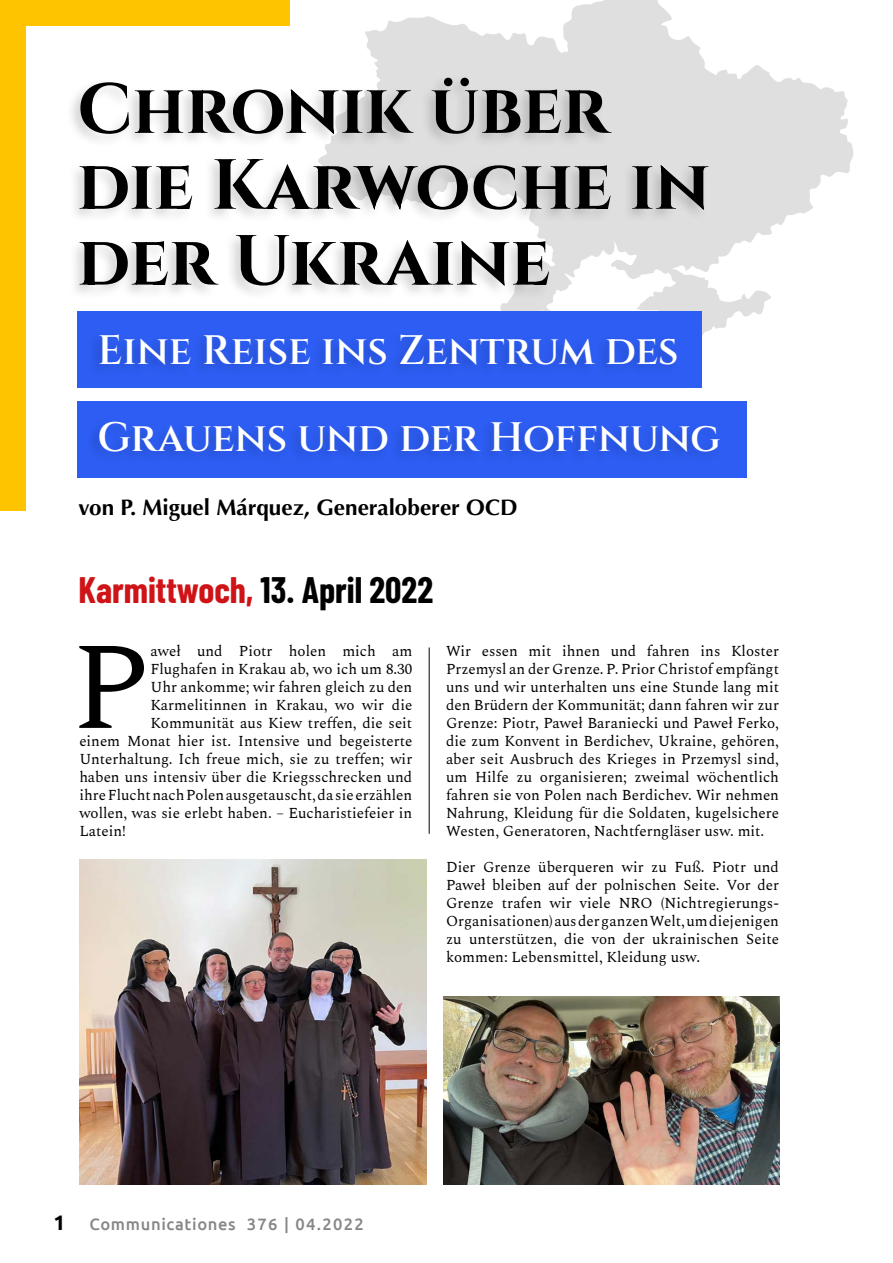
<style>
.page{position:relative;width:893px;height:1263px;background:#fff}
.page>*{position:absolute;margin:0;border:0;box-sizing:border-box;transform-origin:0 0}
.t1{font:124.05px "Spectral";color:#000}
.t2{font:700 70.8px/75.9px "Cinzel";color:#000}
.t3{font:600 41.1px/87px "Cinzel";color:#fff}
.t4{font:700 36px "Barlow Condensed";color:#cf1417}
.t5{font:700 22.5px "Optima";color:#000}
.t6{font:500 16.5px "Ubuntu";letter-spacing:.04em;color:#878787}
.t7{font:15px/18px "Spectral";color:#000;text-align:justify}
.s1{color:#000}
.s2{font-weight:700;font-size:21px;color:#000}
</style>
<div class="page">
<svg style="left:365px;top:0;width:489px;height:331px;fill:#e6e7e7"></svg>
<div style="left:77px;top:311px;width:625px;height:77px;background:#2d5df3"></div>
<div style="left:77px;top:401px;width:669px;height:77px;background:#2d5df3"></div>
<hr style="left:429px;top:647px;width:1px;height:187px;background:#000">
<div style="left:65px;top:74px;width:646px;height:226px;background:#000;opacity:.17"></div>
<div style="left:85px;top:331px;width:637px;height:135px;background:#000;opacity:.17"></div>
<img style="left:79px;top:859px;width:348px;height:326px">
<img style="left:444px;top:996px;width:335px;height:189px">
<div style="left:0;top:0;width:26px;height:510px;background:#ffc400"></div>
<div style="left:0;top:0;width:289px;height:26px;background:#ffc400"></div>
<h2 class="t2" style="left:77px;top:74px;width:634px">Chronik über die Karwoche in der Ukraine</h2>
<h3 class="t3" style="left:97px;top:308px;width:625px">Eine Reise ins Zentrum des<br>Grauens und der Hoffnung</h3>
<h3 class="t5" style="left:78px;top:494px;width:441px">von P. Miguel Márquez, Generaloberer OCD</h3>
<h3 class="t4" style="left:78px;top:565px;width:356px">Karmittwoch, <span class="s1">13. April 2022</span></h3>
<h1 class="t1" style="left:71px;top:597px;width:81px">P</h1>
<p class="t7" style="left:150px;top:641px;width:263px">aweł und Piotr holen mich am</p>
<p class="t7" style="left:150px;top:659px;width:263px">Flughafen in Krakau ab, wo ich um 8.30</p>
<p class="t7" style="left:150px;top:677px;width:263px">Uhr ankomme; wir fahren gleich zu den</p>
<p class="t7" style="left:150px;top:695px;width:263px">Karmelitinnen in Krakau, wo wir die</p>
<p class="t7" style="left:150px;top:713px;width:263px">Kommunität aus Kiew treffen, die seit</p>
<p class="t7" style="left:79px;top:731px;width:334px">einem Monat hier ist. Intensive und begeisterte</p>
<p class="t7" style="left:79px;top:749px;width:334px">Unterhaltung. Ich freue mich, sie zu treffen; wir</p>
<p class="t7" style="left:79px;top:767px;width:334px">haben uns intensiv über die Kriegsschrecken und</p>
<p class="t7" style="left:79px;top:785px;width:334px">ihre Flucht nach Polen ausgetauscht, da sie erzählen</p>
<p class="t7" style="left:79px;top:803px;width:334px">wollen, was sie erlebt haben. – Eucharistiefeier in</p>
<p class="t7" style="left:79px;top:821px;width:48px">Latein!</p>
<p class="t7" style="left:446px;top:641px;width:334px">Wir essen mit ihnen und fahren ins Kloster Przemysl an der Grenze. P. Prior Christof empfängt uns und wir unterhalten uns eine Stunde lang mit den Brüdern der Kommunität; dann fahren wir zur Grenze: Piotr, Paweł Baraniecki und Paweł Ferko, die zum Konvent in Berdichev, Ukraine, gehören, aber seit Ausbruch des Krieges in Przemysl sind, um Hilfe zu organisieren; zweimal wöchentlich fahren sie von Polen nach Berdichev. Wir nehmen Nahrung, Kleidung für die Soldaten, kugelsichere Westen, Generatoren, Nachtferngläser usw. mit.</p>
<p class="t7" style="left:446px;top:857px;width:334px">Dier Grenze überqueren wir zu Fuß. Piotr und Paweł bleiben auf der polnischen Seite. Vor der Grenze trafen wir viele NRO (Nichtregierungs-Organisationen) aus der ganzen Welt, um diejenigen zu unterstützen, die von der ukrainischen Seite kommen: Lebensmittel, Kleidung usw.</p>
<p class="t6" style="left:54px;top:1213px;width:312px"><span class="s2">1</span> Communicationes 376 | 04.2022</p>
</div>
